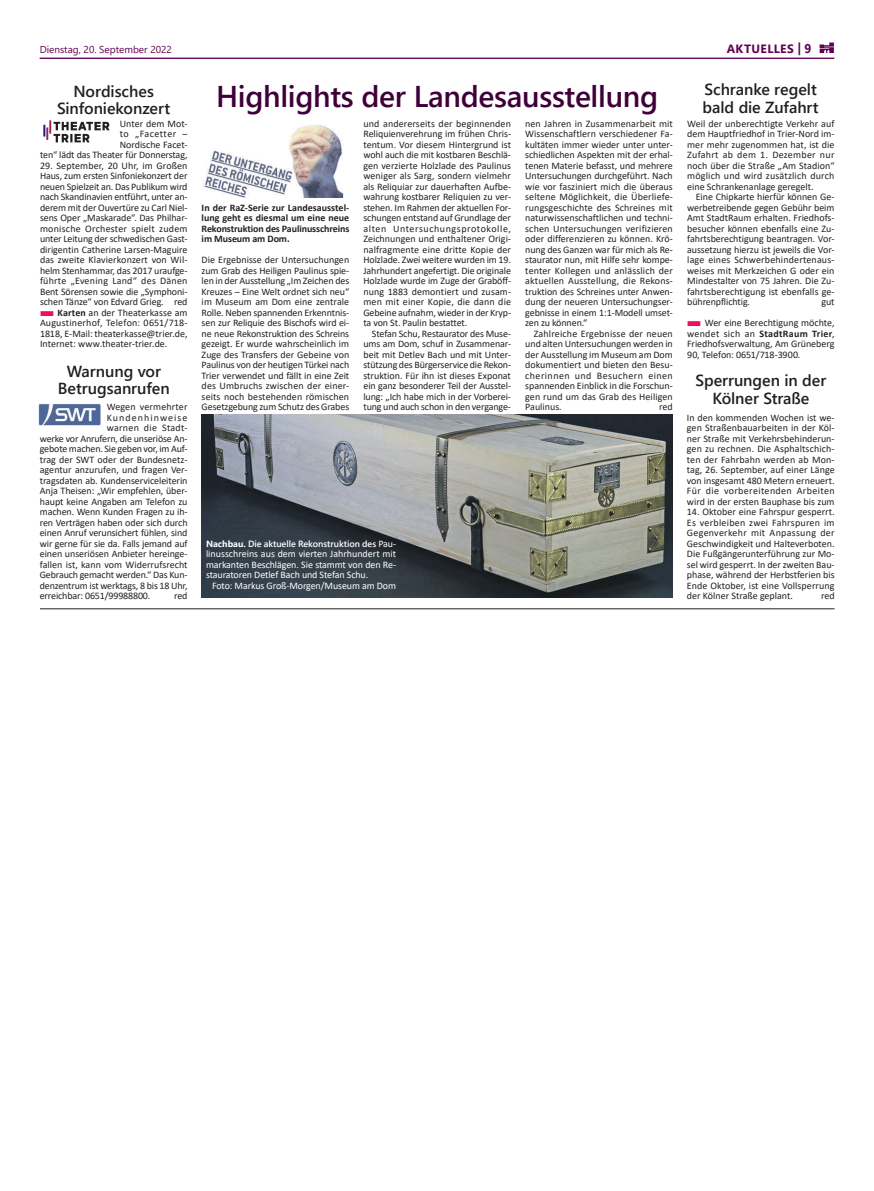
<style>
.page{position:relative;width:874px;height:1191px;background:#fff}
.page>*{position:absolute;margin:0;border:0;box-sizing:border-box;transform-origin:0 0}
.t1{font:600 30px "Segoe UI";letter-spacing:-.01em;color:#3f0039}
.t2{font:600 16px/18px "Segoe UI";letter-spacing:-.005em;color:#231f20;text-align:center}
.t3{font:700 12px "Segoe UI";letter-spacing:.035em;color:#610053}
.t4{font:10px/10.5px "Calibri";letter-spacing:-.005em;color:#231f20;text-align:justify}
.t5{font:10px "Calibri";letter-spacing:-.01em;color:#fff}
.t6{font:700 10px/10.5px "Calibri";letter-spacing:-.01em;color:#231f20;text-align:justify}
.t7{font:10px "Segoe UI";color:#610053}
.t8{font:10px "Calibri";letter-spacing:.015em;color:#231f20}
.t9{font:600 9px "Segoe UI";color:#fff}
.s1{font-size:12.7px}
.s2{color:#ee1059}
.s3{font-weight:700}
.s4{font-family:"Calibri";font-weight:400;font-size:10px}
</style>
<div class="page">
<hr style="left:40px;top:58px;width:793px;height:1px;background:#610053">
<svg style="left:819px;top:43px;width:14px;height:10px"></svg>
<hr style="left:40px;top:608px;width:794px;height:1px;background:#231f20">
<img style="left:202px;top:414px;width:470px;height:183px">
<img style="left:202px;top:125px;width:142px;height:72px">
<img style="left:39px;top:403px;width:61px;height:22px">
<img style="left:43px;top:120px;width:67px;height:23px">
<p class="t7" style="left:40px;top:40px;width:134px">Dienstag, 20. September 2022</p>
<p class="t3" style="left:726px;top:37px;width:86px">aKTUELLES <span class="s1">| 9</span></p>
<h2 class="t2" style="left:57px;top:81px;width:115px;line-height:17px">Nordisches<br>Sinfoniekonzert</h2>
<p class="t4" style="left:40px;top:118px;width:149px;text-align:right">U nter dem Mot-<br>to „Facetter –<br>Nordische Facet-<br>ten“ lädt das Theater für Donnerstag,</p>
<p class="t4" style="left:40px;top:160px;width:149px">29. September, 20 U hr, im Großen Haus, zum ersten Sinfoniekonzert der neuen Spielzeit an. Das Publikum wird nach Skandinavien entführt, unter an&shy;derem mit der Ouvertüre zu Carl N iel&shy;sens Oper „Maskarade“. Das Philhar&shy;monische Orchester spielt zudem unter Leitung der schwedischen Gast&shy;dirigentin Catherine Larsen-Maguire das zweite Klavierkonzert von Wil&shy;helm Stenhammar, das 2017 uraufge&shy;führte „Evening Land“ des Dänen Bent Sörensen sowie die „Symphoni&shy;schen Tänze“ von Edvard Grieg. red</p>
<p class="t4" style="left:40px;top:307px;width:149px"><span class="s2">■</span> <span class="s3">Karten</span> an der Theaterkasse am Augustinerhof, Telefon: 0651/718- 1818, E-Mail: theaterkasse@trier.de, I nternet: www.theater-trier.de.</p>
<h2 class="t2" style="left:58px;top:362px;width:113px;line-height:17px">Warnung vor<br>Betrugsanrufen</h2>
<p class="t8" style="left:107px;top:400px;width:82px">Wegen vermehrter</p>
<p class="t4" style="left:107px;top:412px;width:82px">Kundenhinweise</p>
<p class="t4" style="left:107px;top:422px;width:82px">warnen die Stadt-</p>
<p class="t4" style="left:40px;top:433px;width:149px">werke vor Anrufern, die unseriöse An-</p>
<p class="t4" style="left:40px;top:443px;width:149px">gebote machen. Sie geben vor, im Auf-</p>
<p class="t4" style="left:40px;top:454px;width:149px">trag der SWT oder der Bundesnetz-</p>
<p class="t4" style="left:40px;top:464px;width:149px">agentur anzurufen, und fragen Ver-</p>
<p class="t4" style="left:40px;top:475px;width:149px">tragsdaten ab. Kundenserviceleiterin</p>
<p class="t4" style="left:40px;top:485px;width:149px">Anja Theisen: „Wir empfehlen, über-</p>
<p class="t4" style="left:40px;top:496px;width:149px">haupt keine Angaben am Telefon zu</p>
<p class="t4" style="left:40px;top:506px;width:149px">machen. Wenn Kunden Fragen zu ih-</p>
<p class="t4" style="left:40px;top:517px;width:149px">ren Verträgen haben oder sich durch</p>
<p class="t4" style="left:40px;top:527px;width:149px">einen Anruf verunsichert fühlen, sind</p>
<p class="t4" style="left:40px;top:538px;width:149px">wir gerne für sie da. Falls jemand auf</p>
<p class="t4" style="left:40px;top:548px;width:149px">einen unseriösen Anbieter hereinge-</p>
<p class="t4" style="left:40px;top:559px;width:149px">fallen ist, kann vom Widerrufsrecht</p>
<p class="t4" style="left:40px;top:569px;width:149px">Gebrauch gemacht werden.“ Das Kun-</p>
<p class="t4" style="left:40px;top:580px;width:149px">denzentrum ist werktags, 8 bis 18 U hr,</p>
<p class="t4" style="left:40px;top:590px;width:112px">erreichbar: 0651/99988800.</p>
<p class="t4" style="left:174px;top:590px;width:15px">red</p>
<h1 class="t1" style="left:216px;top:68px;width:443px">Highlights der Landesausstellung</h1>
<p class="t6" style="left:201px;top:202px;width:149px">In der RaZ-Serie zur Landesausstel&shy;lung geht es diesmal um eine neue Rekonstruktion des Paulinusschreins im Museum am Dom.</p>
<p class="t4" style="left:201px;top:254px;width:149px">Die Ergebnisse der U ntersuchungen zum Grab des Heiligen Paulinus spie&shy;len in der Ausstellung „I m Zeichen des Kreuzes – Eine Welt ordnet sich neu“ im Museum am Dom eine zentrale Rolle. Neben spannenden Erkenntnis&shy;sen zur Reliquie des Bischofs wird ei&shy;ne neue Rekonstruktion des Schreins gezeigt. Er wurde wahrscheinlich im Zuge des Transfers der Gebeine von Paulinus von der heutigen Türkei nach Trier verwendet und fällt in eine Zeit des U mbruchs zwischen der einer&shy;seits noch bestehenden römischen Gesetzgebung zum Schutz des Grabes</p>
<p class="t4" style="left:363px;top:118px;width:149px">und andererseits der beginnenden Reliquienverehrung im frühen Chris&shy;tentum. Vor diesem H intergrund ist wohl auch die mit kostbaren Beschlä&shy;gen verzierte Holzlade des Paulinus weniger als Sarg, sondern vielmehr als Reliquiar zur dauerhaften Aufbe&shy;wahrung kostbarer Reliquien zu ver&shy;stehen. I m Rahmen der aktuellen For&shy;schungen entstand auf Grundlage der alten U ntersuchungsprotokolle, Zeichnungen und enthaltener Origi&shy;nalfragmente eine dritte Kopie der Holzlade. Zwei weitere wurden im 19.<br>Jahrhundert angefertigt. Die originale Holzlade wurde im Zuge der Graböff&shy;nung 1883 demontiert und zusam&shy;men mit einer Kopie, die dann die Gebeine aufnahm, wieder in der Kryp&shy;ta von St. Paulin bestattet.</p>
<p class="t4" style="left:363px;top:328px;width:149px;text-indent:9px">Stefan Schu, Restaurator des Muse&shy;ums am Dom, schuf in Zusammenar&shy;beit mit Detlev Bach und mit U nter&shy;stützung des Bürgerservice die Rekon&shy;struktion. Für ihn ist dieses Exponat ein ganz besonderer Teil der Ausstel&shy;lung: „Ich habe mich in der Vorberei&shy;tung und auch schon in den vergange-</p>
<p class="t4" style="left:525px;top:118px;width:149px">nen Jahren in Zusammenarbeit mit Wissenschaftlern verschiedener Fa&shy;kultäten immer wieder unter unter&shy;schiedlichen Aspekten mit der erhal&shy;tenen Materie befasst, und mehrere U ntersuchungen durchgeführt. Nach wie vor fasziniert mich die überaus seltene Möglichkeit, die Überliefe&shy;rungsgeschichte des Schreines mit naturwissenschaftlichen und techni&shy;schen U ntersuchungen verifizieren oder differenzieren zu können. Krö&shy;nung des Ganzen war für mich als Re&shy;staurator nun, mit H ilfe sehr kompe&shy;tenter Kollegen und anlässlich der aktuellen Ausstellung, die Rekons&shy;truktion des Schreines unter Anwen&shy;dung der neueren U ntersuchungser&shy;gebnisse in einem 1:1-Modell umset&shy;zen zu können.“</p>
<p class="t4" style="left:525px;top:328px;width:149px;text-indent:9px">Zahlreiche Ergebnisse der neuen und alten U ntersuchungen werden in der Ausstellung im Museum am Dom dokumentiert und bieten den Besu&shy;cherinnen und Besuchern einen spannenden Einblick in die Forschun&shy;gen rund um das Grab des Heiligen Paulinus.</p>
<p class="t4" style="left:659px;top:401px;width:15px">red</p>
<p class="t9" style="left:206px;top:535px;width:191px"><span class="s3">Nachbau.</span> Die aktuelle Rekonstruktion des <span class="s4">Pau-</span></p>
<p class="t5" style="left:206px;top:547px;width:191px">linusschreins aus dem vierten Jahrhundert mit</p>
<p class="t5" style="left:206px;top:557px;width:191px">markanten Beschlägen. Sie stammt von den Re-</p>
<p class="t5" style="left:206px;top:568px;width:164px">stauratoren Detlef Bach und Stefan Schu.</p>
<p class="t5" style="left:212px;top:578px;width:185px">Foto: Markus Groß-Morgen/Museum am Dom</p>
<h2 class="t2" style="left:702px;top:79px;width:117px;text-align:left">Schranke regelt bald die Zufahrt</h2>
<p class="t4" style="left:686px;top:118px;width:149px">Weil der unberechtigte Verkehr auf dem Hauptfriedhof in Trier-Nord im&shy;mer mehr zugenommen hat, ist die Zufahrt ab dem 1. Dezember nur noch über die Straße „Am Stadion“ möglich und wird zusätzlich durch eine Schrankenanlage geregelt.</p>
<p class="t4" style="left:686px;top:191px;width:149px;text-indent:8px">Eine Chipkarte hierfür können Ge&shy;werbetreibende gegen Gebühr beim Amt StadtRaum erhalten. Friedhofs&shy;besucher können ebenfalls eine Zu&shy;fahrtsberechtigung beantragen. Vor&shy;aussetzung hierzu ist jeweils die Vor&shy;lage eines Schwerbehindertenaus&shy;weises mit Merkzeichen G oder ein Mindestalter von 75 Jahren. Die Zu&shy;fahrtsberechtigung ist ebenfalls ge&shy;bührenpflichtig.</p>
<p class="t4" style="left:821px;top:296px;width:15px">gut</p>
<p class="t4" style="left:686px;top:317px;width:149px"><span class="s2">■</span> Wer eine Berechtigung möchte, wendet sich an <span class="s3">StadtRaum Trier</span>, Friedhofsverwaltung, Am Grüneberg 90, Telefon: 0651/718-3900.</p>
<h2 class="t2" style="left:695px;top:370px;width:132px">Sperrungen in der<br>Kölner Straße</h2>
<p class="t4" style="left:686px;top:412px;width:149px">I n den kommenden Wochen ist we&shy;gen Straßenbauarbeiten in der Köl&shy;ner Straße mit Verkehrsbehinderun&shy;gen zu rechnen. Die Asphaltschich&shy;ten der Fahrbahn werden ab Mon&shy;tag, 26. September, auf einer Länge von insgesamt 480 Metern erneuert.<br>Für die vorbereitenden Arbeiten wird in der ersten Bauphase bis zum</p>
<p class="t4" style="left:686px;top:506px;width:149px">14. Oktober eine Fahrspur gesperrt.<br>Es verbleiben zwei Fahrspuren im Gegenverkehr mit Anpassung der Geschwindigkeit und H alteverboten.<br>Die Fußgängerunterführung zur Mo&shy;sel wird gesperrt. I n der zweiten Bau&shy;phase, während der Herbstferien bis Ende Oktober, ist eine Vollsperrung der Kölner Straße geplant.</p>
<p class="t4" style="left:820px;top:590px;width:15px">red</p>
</div>
